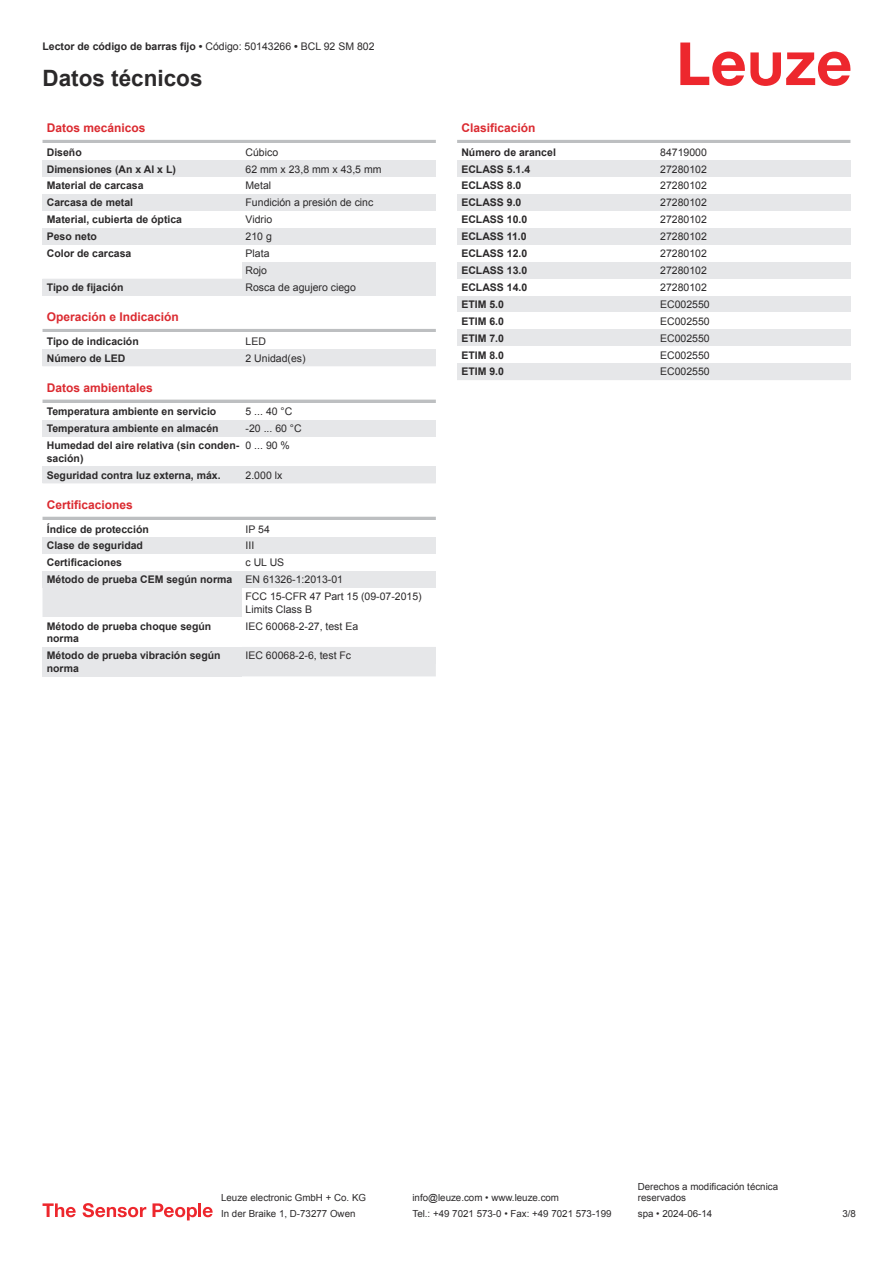
<style>
.page{position:relative;width:893px;height:1263px;background:#fff}
.page>*{position:absolute;margin:0;border:0;box-sizing:border-box;transform-origin:0 0}
.t1{font:700 22.5px "Arial";color:#2b292a}
.t2{font:700 12px "Arial";color:#db2a30}
.t3{font:700 10.5px/12.6px "Arial";color:#2b292a}
.t4{font:10.5px/17px "Arial";color:#2b292a}
.t5{font:9.75px/11.7px "Arial";color:#2b292a}
.s1{font-weight:400}
</style>
<div class="page">
<svg style="left:680px;top:43px;width:170px;height:43px"></svg>
<svg style="left:43px;top:483px;width:393px;height:193px"></svg>
<hr style="left:43px;top:140px;width:393px;height:3px;background:#bdbfc1">
<div style="left:43px;top:160px;width:199px;height:17px;background:#e6e7e9"></div>
<div style="left:242px;top:160px;width:194px;height:17px;background:#e6e7e9"></div>
<div style="left:43px;top:194px;width:199px;height:17px;background:#e6e7e9"></div>
<div style="left:242px;top:194px;width:194px;height:17px;background:#e6e7e9"></div>
<div style="left:43px;top:228px;width:199px;height:17px;background:#e6e7e9"></div>
<div style="left:242px;top:228px;width:194px;height:17px;background:#e6e7e9"></div>
<div style="left:242px;top:262px;width:194px;height:17px;background:#e6e7e9"></div>
<div style="left:43px;top:279px;width:199px;height:17px;background:#e6e7e9"></div>
<div style="left:242px;top:279px;width:194px;height:17px;background:#e6e7e9"></div>
<hr style="left:43px;top:329px;width:393px;height:3px;background:#bdbfc1">
<div style="left:43px;top:349px;width:199px;height:17px;background:#e6e7e9"></div>
<div style="left:242px;top:349px;width:194px;height:17px;background:#e6e7e9"></div>
<hr style="left:43px;top:400px;width:393px;height:3px;background:#bdbfc1">
<div style="left:43px;top:420px;width:199px;height:17px;background:#e6e7e9"></div>
<div style="left:242px;top:420px;width:194px;height:17px;background:#e6e7e9"></div>
<div style="left:43px;top:466px;width:199px;height:17px;background:#e6e7e9"></div>
<div style="left:242px;top:466px;width:194px;height:17px;background:#e6e7e9"></div>
<div style="left:43px;top:500px;width:393px;height:18px;background:#fff"></div>
<hr style="left:43px;top:517px;width:393px;height:3px;background:#bdbfc1">
<div style="left:43px;top:520px;width:199px;height:17px;background:#fff"></div>
<div style="left:242px;top:520px;width:194px;height:17px;background:#fff"></div>
<div style="left:43px;top:537px;width:199px;height:17px;background:#e6e7e9"></div>
<div style="left:242px;top:537px;width:194px;height:17px;background:#e6e7e9"></div>
<div style="left:43px;top:554px;width:199px;height:17px;background:#fff"></div>
<div style="left:242px;top:554px;width:194px;height:17px;background:#fff"></div>
<div style="left:43px;top:571px;width:199px;height:17px;background:#e6e7e9"></div>
<div style="left:242px;top:571px;width:194px;height:17px;background:#e6e7e9"></div>
<div style="left:242px;top:588px;width:194px;height:29px;background:#fff"></div>
<div style="left:43px;top:617px;width:199px;height:30px;background:#fff"></div>
<div style="left:242px;top:617px;width:194px;height:17px;background:#fff"></div>
<div style="left:43px;top:647px;width:199px;height:29px;background:#e6e7e9"></div>
<div style="left:242px;top:647px;width:194px;height:17px;background:#e6e7e9"></div>
<hr style="left:457px;top:140px;width:393px;height:3px;background:#bdbfc1">
<div style="left:457px;top:160px;width:200px;height:17px;background:#e6e7e9"></div>
<div style="left:657px;top:160px;width:193px;height:17px;background:#e6e7e9"></div>
<div style="left:457px;top:194px;width:200px;height:17px;background:#e6e7e9"></div>
<div style="left:657px;top:194px;width:193px;height:17px;background:#e6e7e9"></div>
<div style="left:457px;top:228px;width:200px;height:17px;background:#e6e7e9"></div>
<div style="left:657px;top:228px;width:193px;height:17px;background:#e6e7e9"></div>
<div style="left:457px;top:262px;width:200px;height:17px;background:#e6e7e9"></div>
<div style="left:657px;top:262px;width:193px;height:17px;background:#e6e7e9"></div>
<div style="left:457px;top:296px;width:200px;height:16px;background:#e6e7e9"></div>
<div style="left:657px;top:296px;width:193px;height:16px;background:#e6e7e9"></div>
<div style="left:457px;top:329px;width:200px;height:17px;background:#e6e7e9"></div>
<div style="left:657px;top:329px;width:193px;height:17px;background:#e6e7e9"></div>
<div style="left:457px;top:363px;width:200px;height:17px;background:#e6e7e9"></div>
<div style="left:657px;top:363px;width:193px;height:17px;background:#e6e7e9"></div>
<svg style="left:43px;top:1203px;width:33px;height:14px"></svg>
<svg style="left:83px;top:1203px;width:63px;height:14px"></svg>
<svg style="left:153px;top:1203px;width:44px;height:17px"></svg>
<hr style="left:198px;top:1203px;width:3px;height:14px;background:#ed272d">
<svg style="left:203px;top:1207px;width:10px;height:10px"></svg>
<p class="t3" style="left:43px;top:41px;width:334px">Lector de código de barras fijo • <span class="s1">Código: 50143266</span> • <span class="s1">BCL 92 SM 802</span></p>
<h1 class="t1" style="left:43px;top:70px;width:162px">Datos técnicos</h1>
<p class="t2" style="left:47px;top:123px;width:100px">Datos mecánicos</p>
<p class="t3" style="left:47px;top:147px;width:37px">Diseño</p>
<p class="t4" style="left:246px;top:144px;width:34px">Cúbico</p>
<p class="t3" style="left:47px;top:164px;width:131px">Dimensiones (An x Al x L)</p>
<p class="t4" style="left:246px;top:161px;width:137px">62 mm x 23,8 mm x 43,5 mm</p>
<p class="t3" style="left:47px;top:180px;width:98px">Material de carcasa</p>
<p class="t4" style="left:246px;top:178px;width:27px">Metal</p>
<p class="t3" style="left:47px;top:197px;width:88px">Carcasa de metal</p>
<p class="t4" style="left:246px;top:195px;width:129px">Fundición a presión de cinc</p>
<p class="t3" style="left:47px;top:214px;width:137px">Material, cubierta de óptica</p>
<p class="t4" style="left:246px;top:212px;width:28px">Vidrio</p>
<p class="t3" style="left:47px;top:231px;width:52px">Peso neto</p>
<p class="t4" style="left:246px;top:229px;width:28px">210 g</p>
<p class="t3" style="left:47px;top:248px;width:86px">Color de carcasa</p>
<p class="t4" style="left:246px;top:246px;width:25px">Plata<br>Rojo</p>
<p class="t3" style="left:47px;top:282px;width:78px">Tipo de fijación</p>
<p class="t4" style="left:246px;top:280px;width:112px">Rosca de agujero ciego</p>
<p class="t2" style="left:47px;top:312px;width:134px">Operación e Indicación</p>
<p class="t3" style="left:47px;top:336px;width:93px">Tipo de indicación</p>
<p class="t4" style="left:246px;top:333px;width:22px">LED</p>
<p class="t3" style="left:47px;top:353px;width:80px">Número de LED</p>
<p class="t4" style="left:246px;top:350px;width:62px">2 Unidad(es)</p>
<p class="t2" style="left:47px;top:383px;width:108px">Datos ambientales</p>
<p class="t3" style="left:47px;top:406px;width:171px">Temperatura ambiente en servicio</p>
<p class="t4" style="left:246px;top:404px;width:48px">5 ... 40 °C</p>
<p class="t3" style="left:47px;top:423px;width:173px">Temperatura ambiente en almacén</p>
<p class="t4" style="left:246px;top:421px;width:58px">-20 ... 60 °C</p>
<p class="t3" style="left:47px;top:440px;width:194px">Humedad del aire relativa (sin conden&shy;sación)</p>
<p class="t4" style="left:246px;top:438px;width:46px">0 ... 90 %</p>
<p class="t3" style="left:47px;top:470px;width:175px">Seguridad contra luz externa, máx.</p>
<p class="t4" style="left:246px;top:467px;width:38px">2.000 lx</p>
<p class="t2" style="left:47px;top:500px;width:88px">Certificaciones</p>
<p class="t3" style="left:47px;top:523px;width:104px">Índice de protección</p>
<p class="t4" style="left:246px;top:521px;width:26px">IP 54</p>
<p class="t3" style="left:47px;top:540px;width:98px">Clase de seguridad</p>
<p class="t4" style="left:246px;top:538px;width:10px">III</p>
<p class="t3" style="left:47px;top:557px;width:77px">Certificaciones</p>
<p class="t4" style="left:246px;top:555px;width:40px">c UL US</p>
<p class="t3" style="left:47px;top:574px;width:187px">Método de prueba CEM según norma</p>
<p class="t4" style="left:246px;top:572px;width:178px">EN 61326-1:2013-01<br>FCC 15-CFR 47 Part 15 (09-07-2015)</p>
<p class="t4" style="left:246px;top:601px;width:68px">Limits Class B</p>
<p class="t3" style="left:47px;top:621px;width:166px">Método de prueba choque según norma</p>
<p class="t4" style="left:246px;top:618px;width:114px">IEC 60068-2-27, test Ea</p>
<p class="t3" style="left:47px;top:650px;width:175px">Método de prueba vibración según norma</p>
<p class="t4" style="left:246px;top:648px;width:107px">IEC 60068-2-6, test Fc</p>
<p class="t2" style="left:461px;top:123px;width:76px">Clasificación</p>
<p class="t3" style="left:461px;top:147px;width:96px">Número de arancel</p>
<p class="t4" style="left:660px;top:144px;width:48px">84719000</p>
<p class="t3" style="left:461px;top:164px;width:70px">ECLASS 5.1.4</p>
<p class="t4" style="left:660px;top:161px;width:48px">27280102</p>
<p class="t3" style="left:461px;top:180px;width:62px">ECLASS 8.0</p>
<p class="t4" style="left:660px;top:178px;width:48px">27280102</p>
<p class="t3" style="left:461px;top:197px;width:62px">ECLASS 9.0</p>
<p class="t4" style="left:660px;top:195px;width:48px">27280102</p>
<p class="t3" style="left:461px;top:214px;width:67px">ECLASS 10.0</p>
<p class="t4" style="left:660px;top:212px;width:48px">27280102</p>
<p class="t3" style="left:461px;top:231px;width:67px">ECLASS 11.0</p>
<p class="t4" style="left:660px;top:229px;width:48px">27280102</p>
<p class="t3" style="left:461px;top:248px;width:67px">ECLASS 12.0</p>
<p class="t4" style="left:660px;top:246px;width:48px">27280102</p>
<p class="t3" style="left:461px;top:265px;width:67px">ECLASS 13.0</p>
<p class="t4" style="left:660px;top:263px;width:48px">27280102</p>
<p class="t3" style="left:461px;top:282px;width:67px">ECLASS 14.0</p>
<p class="t4" style="left:660px;top:280px;width:48px">27280102</p>
<p class="t3" style="left:461px;top:299px;width:44px">ETIM 5.0</p>
<p class="t4" style="left:660px;top:297px;width:51px">EC002550</p>
<p class="t3" style="left:461px;top:316px;width:44px">ETIM 6.0</p>
<p class="t4" style="left:660px;top:313px;width:51px">EC002550</p>
<p class="t3" style="left:461px;top:333px;width:44px">ETIM 7.0</p>
<p class="t4" style="left:660px;top:330px;width:51px">EC002550</p>
<p class="t3" style="left:461px;top:349px;width:44px">ETIM 8.0</p>
<p class="t4" style="left:660px;top:347px;width:51px">EC002550</p>
<p class="t3" style="left:461px;top:366px;width:44px">ETIM 9.0</p>
<p class="t4" style="left:660px;top:364px;width:51px">EC002550</p>
<p class="t5" style="left:221px;top:1193px;width:146px">Leuze electronic GmbH + Co. KG</p>
<p class="t5" style="left:412px;top:1193px;width:148px">info@leuze.com • www.leuze.com</p>
<p class="t5" style="left:638px;top:1181px;width:142px">Derechos a modificación técnica reservados</p>
<p class="t5" style="left:221px;top:1209px;width:136px">In der Braike 1, D-73277 Owen</p>
<p class="t5" style="left:412px;top:1209px;width:201px">Tel.: +49 7021 573-0 • Fax: +49 7021 573-199</p>
<p class="t5" style="left:638px;top:1209px;width:76px">spa • 2024-06-14</p>
<p class="t5" style="left:842px;top:1209px;width:15px">3 /8</p>
</div>
